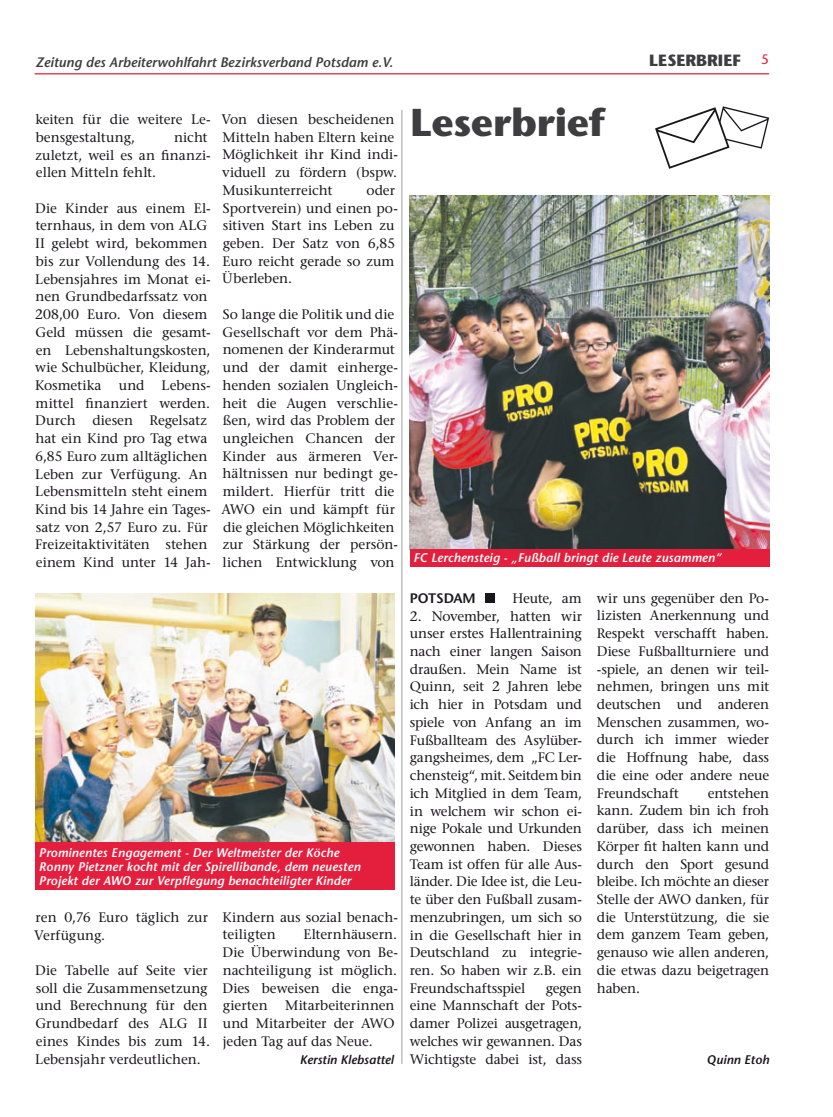
<style>
.page{position:relative;width:833px;height:1117px;background:#fff}
.page>*{position:absolute;margin:0;border:0;box-sizing:border-box;transform-origin:0 0}
.t1{font:700 38.75px "Stone Sans";letter-spacing:-.005em;color:#3e3e40}
.t2{font:700 16.25px "Stone Sans";color:#3e3e40}
.t3{font:13.75px/17.8px "Stone Serif";color:#1a171c}
.t4{font:italic 600 13.75px "Stone Sans";color:#3e3e40}
.t5{font:600 13.75px "Stone Sans";letter-spacing:-.015em;color:#1a171c}
.t6{font:13.75px "Stone Sans";color:#e41f3e}
.t7{font:italic 600 12.5px/13.8px "Stone Sans";letter-spacing:.01em;color:#fff}
.t8{font:italic 600 12.5px "Stone Sans";color:#1a171c}
</style>
<div class="page">
<hr style="left:35px;top:73px;width:734px;height:1px;background:#e41f3e">
<svg style="left:655px;top:106px;width:114px;height:63px"></svg>
<div style="left:485px;top:593px;width:9px;height:9px;background:#1a171c"></div>
<img style="left:410px;top:195px;width:359px;height:353px">
<div style="left:410px;top:548px;width:359px;height:18px;background:#e41f3e"></div>
<hr style="left:401px;top:110px;width:1px;height:953px;background:#9d9ea0">
<img style="left:35px;top:593px;width:360px;height:249px">
<div style="left:35px;top:842px;width:360px;height:47px;background:#e41f3e"></div>
<p class="t4" style="left:35px;top:53px;width:359px">Zeitung des Arbeiterwohlfahrt Bezirksverband Potsdam e.V.</p>
<p class="t2" style="left:649px;top:50px;width:93px">LESERBRIEF</p>
<p class="t6" style="left:761px;top:51px;width:9px">5</p>
<h1 class="t1" style="left:410px;top:98px;width:196px">Leserbrief</h1>
<p class="t3" style="left:221px;top:110px;width:178px">Von diesen bescheidenen<br>Mitteln haben Eltern keine<br>Möglichkeit ihr Kind indi&shy;viduell zu fördern (bspw.<br>Musikunterreicht</p>
<p class="t3" style="left:35px;top:110px;width:177px">keiten für die weitere Le&shy;bensgestaltung,</p>
<p class="t3" style="left:36px;top:128px;width:177px;text-indent:138px">nicht zuletzt, weil es an finanzi&shy;ellen Mitteln fehlt.</p>
<p class="t3" style="left:35px;top:199px;width:177px">Die Kinder aus einem El&shy;ternhaus, in dem von ALG<br>II gelebt wird, bekommen bis zur Vollendung des 14.<br>Lebensjahres im Monat ei&shy;nen Grundbedarfssatz von<br>208,00 Euro. Von diesem<br>Geld müssen die gesamt&shy;en Lebenshaltungskosten, wie Schulbücher, Kleidung,<br>Kosmetika und Lebens&shy;mittel finanziert werden.<br>Durch diesen Regelsatz hat ein Kind pro Tag etwa<br>6,85 Euro zum alltäglichen<br>Leben zur Verfügung. An<br>Lebensmitteln steht einem<br>Kind bis 14 Jahre ein Tages&shy;satz von 2,57 Euro zu. Für<br>Freizeitaktivitäten stehen einem Kind unter 14 Jah-</p>
<p class="t3" style="left:222px;top:181px;width:177px;text-indent:144px">oder<br>Sportverein) und einen po&shy;sitiven Start ins Leben zu geben. Der Satz von 6,85<br>Euro reicht gerade so zum<br>Überleben.</p>
<p class="t3" style="left:222px;top:305px;width:178px">So lange die Politik und die<br>Gesellschaft vor dem Phä&shy;nomenen der Kinderarmut und der damit einherge&shy;henden sozialen Ungleich&shy;heit die Augen verschlie&shy;ßen, wird das Problem der ungleichen Chancen der<br>Kinder aus ärmeren Ver&shy;hältnissen nur bedingt ge&shy;mildert. Hierfür tritt die<br>AWO ein und kämpft für die gleichen Möglichkeiten zur Stärkung der persön&shy;lichen Entwicklung von</p>
<p class="t7" style="left:413px;top:550px;width:309px">FC Lerchensteig - „Fußball bringt die Leute zusammen“</p>
<p class="t7" style="left:39px;top:845px;width:323px">Prominentes Engagement - Der Weltmeister der Köche<br>Ronny Pietzner kocht mit der Spirellibande, dem neuesten<br>Projekt der AWO zur Verpflegung benachteiligter Kinder</p>
<p class="t3" style="left:34px;top:907px;width:175px">ren 0,76 Euro täglich zur<br>Verfügung.</p>
<p class="t3" style="left:35px;top:960px;width:176px">Die Tabelle auf Seite vier soll die Zusammensetzung und Berechnung für den<br>Grundbedarf des ALG II eines Kindes bis zum 14.<br>Lebensjahr verdeutlichen.</p>
<p class="t3" style="left:222px;top:907px;width:177px">Kindern aus sozial benach&shy;teiligten</p>
<p class="t3" style="left:222px;top:925px;width:177px;text-align:justify;text-indent:81px">Elternhäusern.<br>Die Überwindung von Be&shy;nachteiligung ist möglich.<br>Dies beweisen die enga&shy;gierten</p>
<p class="t3" style="left:222px;top:996px;width:174px;text-align:justify;text-indent:63px">Mitarbeiterinnen und Mitarbeiter der AWO jeden Tag auf das Neue.</p>
<p class="t8" style="left:300px;top:1051px;width:95px">Kerstin Klebsattel</p>
<p class="t5" style="left:410px;top:589px;width:68px">POTSDAM</p>
<p class="t3" style="left:512px;top:589px;width:71px">Heute, am</p>
<p class="t3" style="left:410px;top:606px;width:174px;text-align:justify">2. November, hatten wir unser erstes Hallentraining nach einer langen Saison draußen. Mein Name ist Quinn, seit 2 Jahren lebe ich hier in Potsdam und spiele von Anfang an im Fußballteam des Asylüber&shy;gangsheimes, dem „FC Ler&shy;chensteig“, mit. Seitdem bin ich Mitglied in dem Team, in welchem wir schon ei&shy;nige Pokale und Urkunden gewonnen haben. Dieses Team ist offen für alle Aus&shy;länder. Die Idee ist, die Leu&shy;te über den Fußball zusam&shy;menzubringen, um sich so in die Gesellschaft hier in Deutschland zu integrie&shy;ren. So haben wir z.B. ein Freundschaftsspiel</p>
<p class="t3" style="left:410px;top:978px;width:174px;text-align:justify;text-indent:136px">gegen eine Mannschaft der Pots&shy;damer Polizei ausgetragen, welches wir gewannen. Das Wichtigste dabei ist, dass</p>
<p class="t3" style="left:597px;top:588px;width:174px;text-align:justify">wir uns gegenüber den Po&shy;lizisten Anerkennung und Respekt verschafft haben.<br>Diese Fußballturniere und -spiele, an denen wir teil&shy;nehmen, bringen uns mit deutschen und anderen Menschen zusammen, wo&shy;durch ich immer wieder die Hoffnung habe, dass die eine oder andere neue Freundschaft</p>
<p class="t3" style="left:597px;top:783px;width:174px;text-align:justify;text-indent:111px">entstehen kann. Zudem bin ich froh darüber, dass ich meinen Körper fit halten kann und durch den Sport gesund bleibe. Ich möchte an dieser Stelle der AWO danken, für die Unterstützung, die sie dem ganzem Team geben, genauso wie allen anderen, die etwas dazu beigetragen haben.</p>
<p class="t8" style="left:706px;top:1051px;width:64px">Quinn Etoh</p>
</div>
